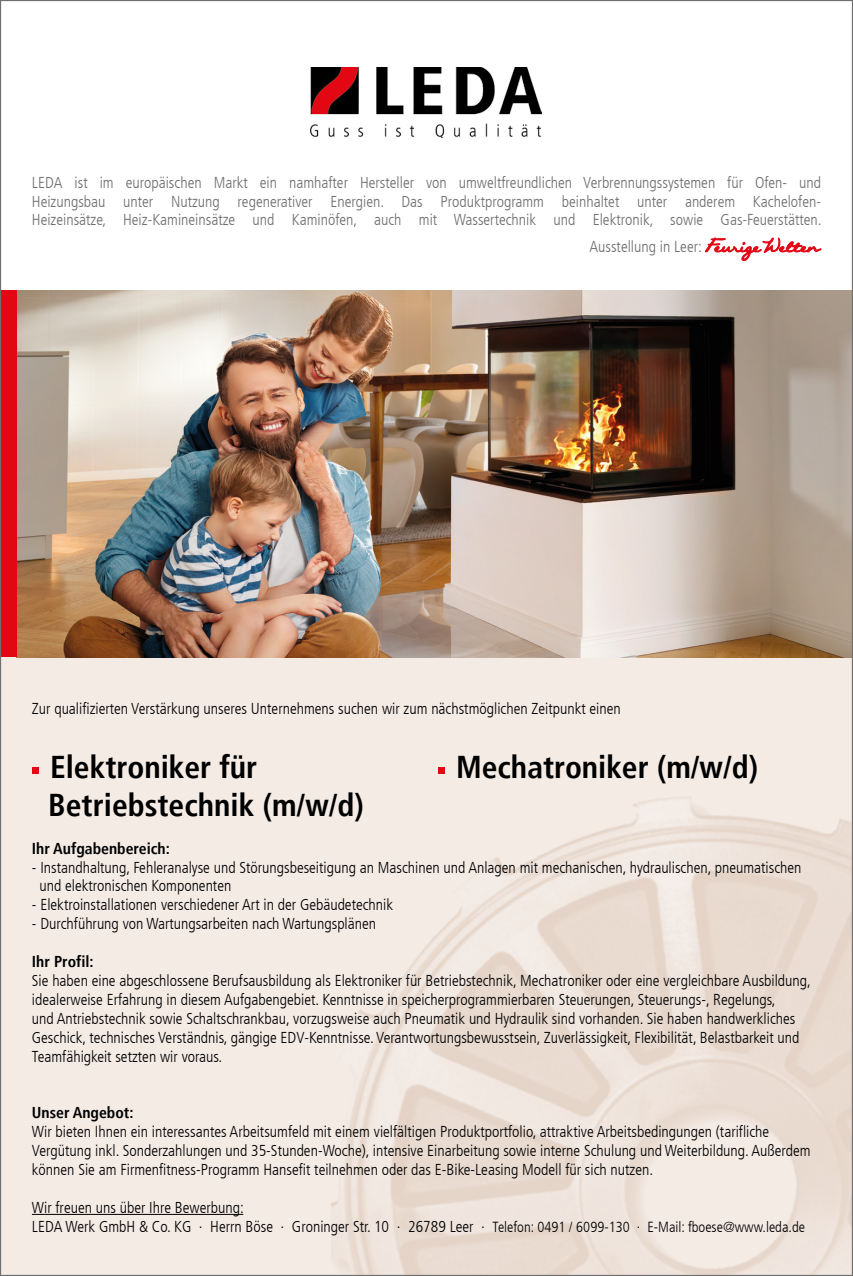
<style>
.page{position:relative;width:853px;height:1276px;background:#fff}
.page>*{position:absolute;margin:0;border:0;box-sizing:border-box;transform-origin:0 0}
.t1{font:700 condensed 31.5px/37.8px "Frutiger LT";color:#000}
.t2{font:300 condensed 15.75px/18.9px "Frutiger LT";color:#000}
.t3{font:300 condensed 15.75px/18.9px "Frutiger LT";color:#706f6f;text-align:justify}
.t4{font:700 condensed 15.75px "Frutiger LT";color:#000}
.s1{font-size:14.62px}
</style>
<div class="page">
<div style="left:0;top:657px;width:851px;height:619px;background:#f4ebe5"></div>
<img style="left:16px;top:290px;width:834px;height:367px">
<div style="left:0;top:290px;width:16px;height:367px;background:#e30613"></div>
<img style="left:331px;top:796px;width:519px;height:478px">
<hr style="left:32px;top:1214px;width:211px;height:1px;background:#000">
<svg style="left:32px;top:767px;width:6px;height:6px"></svg>
<svg style="left:438px;top:767px;width:6px;height:6px"></svg>
<svg style="left:705px;top:238px;width:115px;height:23px"></svg>
<img style="left:310px;top:68px;width:231px;height:70px">
<p class="t3" style="left:32px;top:173px;width:790px">LEDA ist im europäischen Markt ein namhafter Hersteller von umweltfreundlichen Verbrennungssystemen für Ofen- und Heizungsbau unter Nutzung regenerativer Energien. Das Produktprogramm beinhaltet unter anderem Kachelofen-Heizeinsätze, Heiz-Kamineinsätze und Kaminöfen, auch mit Wassertechnik und Elektronik, sowie Gas-Feuerstätten.</p>
<p class="t3" style="left:589px;top:237px;width:114px">Ausstellung in Leer:</p>
<p class="t2" style="left:32px;top:699px;width:590px">Zur qualifizierten Verstärkung unseres Unternehmens suchen wir zum nächstmöglichen Zeitpunkt einen</p>
<p class="t1" style="left:48px;top:748px;width:317px">Elektroniker für<br>Betriebstechnik (m/w/d)</p>
<p class="t1" style="left:456px;top:748px;width:303px">Mechatroniker (m/w/d)</p>
<p class="t4" style="left:32px;top:839px;width:139px">Ihr Aufgabenbereich:</p>
<p class="t2" style="left:39px;top:858px;width:763px;text-indent:-8px">- Instandhaltung, Fehleranalyse und Störungsbeseitigung an Maschinen und Anlagen mit mechanischen, hydraulischen, pneumatischen und elektronischen Komponenten</p>
<p class="t2" style="left:32px;top:895px;width:362px">- Elektroinstallationen verschiedener Art in der Gebäudetechnik</p>
<p class="t2" style="left:32px;top:914px;width:345px">- Durchführung von Wartungsarbeiten nach Wartungsplänen</p>
<p class="t4" style="left:32px;top:952px;width:63px">Ihr Profil:</p>
<p class="t2" style="left:32px;top:971px;width:780px">Sie haben eine abgeschlossene Berufsausbildung als Elektroniker für Betriebstechnik, Mechatroniker oder eine vergleichbare Ausbildung, idealerweise Erfahrung in diesem Aufgabengebiet. Kenntnisse in speicherprogrammierbaren Steuerungen, Steuerungs-, Regelungs,<br>und Antriebstechnik sowie Schaltschrankbau, vorzugsweise auch Pneumatik und Hydraulik sind vorhanden. Sie haben handwerkliches Geschick, technisches Verständnis, gängige EDV-Kenntnisse. Verantwortungsbewusstsein, Zuverlässigkeit, Flexibilität, Belastbarkeit und Teamfähigkeit setzten wir voraus.</p>
<p class="t4" style="left:32px;top:1103px;width:103px">Unser Angebot:</p>
<p class="t2" style="left:32px;top:1122px;width:779px">Wir bieten Ihnen ein interessantes Arbeitsumfeld mit einem vielfältigen Produktportfolio, attraktive Arbeitsbedingungen (tarifliche<br>Vergütung inkl. Sonderzahlungen und 35-Stunden-Woche), intensive Einarbeitung sowie interne Schulung und Weiterbildung. Außerdem können Sie am Firmenfitness-Programm Hansefit teilnehmen oder das E-Bike-Leasing Modell für sich nutzen.</p>
<p class="t2" style="left:32px;top:1198px;width:213px">Wir freuen uns über Ihre Bewerbung:</p>
<p class="t2" style="left:32px;top:1217px;width:774px">LEDA Werk GmbH &amp; Co. KG . Herrn Böse . Groninger Str. 10 . 26789 Leer . <span class="s1">Telefon: 0491 / 6099-130 </span><sup>.</sup> <span class="s1">E-Mail: fboese@www.leda.de</span></p>
</div>
